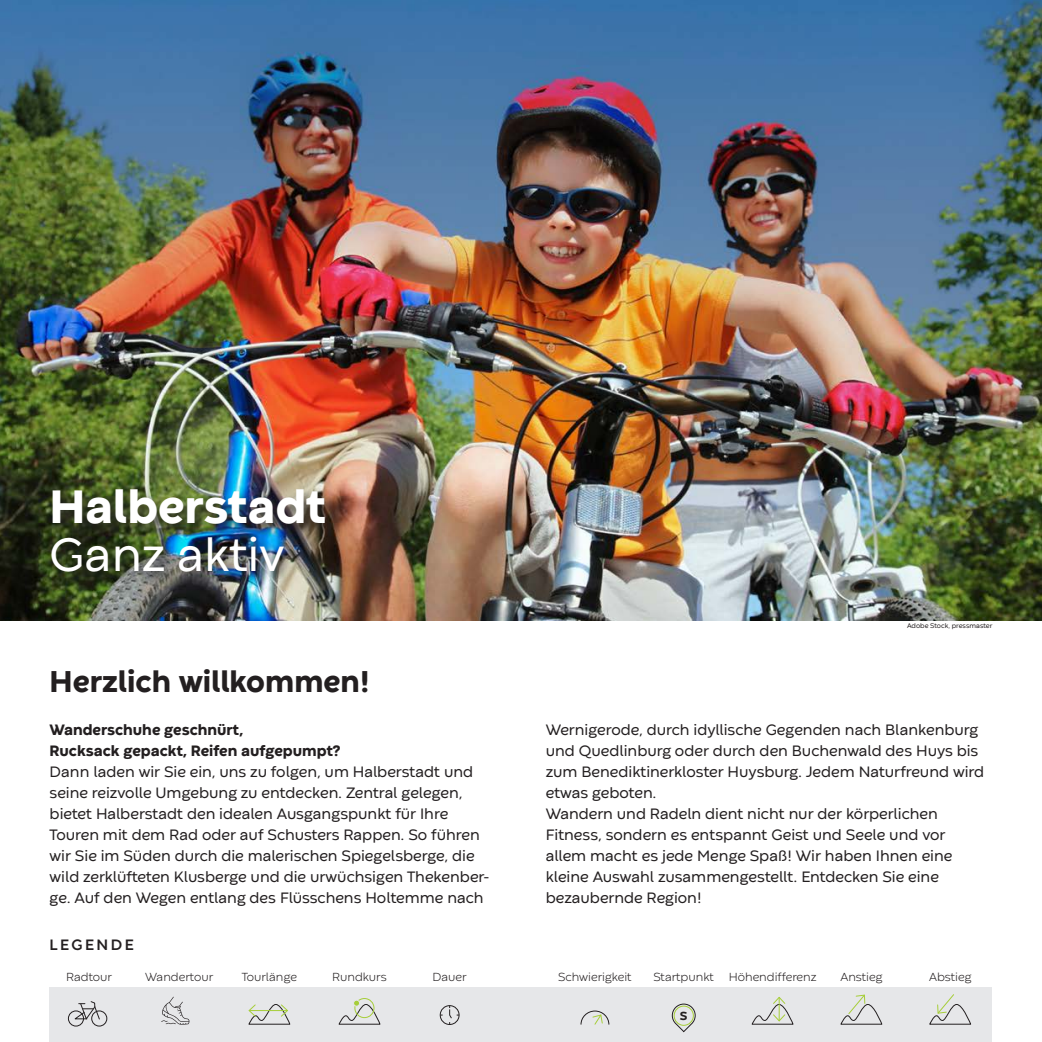
<style>
.page{position:relative;width:1042px;height:1042px;background:#fff}
.page>*{position:absolute;margin:0;border:0;box-sizing:border-box;transform-origin:0 0}
.t1{font:800 49px "Codec Warm";letter-spacing:-.005em;color:#fff}
.t2{font:49px "Codec Warm";color:#fff}
.t3{font:800 31.5px "Codec Warm";color:#231f20}
.t4{font:15.75px/21px "Codec Warm";color:#231f20}
.t5{font:800 15.75px/21px "Codec Warm";color:#231f20}
.t6{font:700 15.75px "Codec Warm";letter-spacing:.155em;color:#231f20}
.t7{font:300 12.25px "Codec Warm";color:#231f20}
.t8{font:800 12.25px "Codec Warm";color:#231f20}
.t9{font:7px "Codec Warm";color:#231f20}
</style>
<div class="page">
<img style="left:0;top:0;width:1042px;height:620px">
<div style="left:47px;top:485px;width:292px;height:101px;background:#231f20;opacity:.85"></div>
<div style="left:50px;top:987px;width:942px;height:55px;background:#e6e7e9"></div>
<div style="left:440px;top:1005px;width:19px;height:20px;border:1px solid #231f20;border-radius:50%"></div>
<svg style="left:449px;top:1005px;width:10px;height:19px"></svg>
<svg style="left:580px;top:1010px;width:30px;height:15px"></svg>
<div style="left:354px;top:998px;width:20px;height:20px;border:1px solid #a6ce39;border-radius:50%"></div>
<svg style="left:338px;top:1000px;width:43px;height:25px"></svg>
<div style="left:353px;top:999px;width:7px;height:7px;border:1px solid #e6e7e9;border-radius:50%"></div>
<svg style="left:248px;top:1004px;width:43px;height:21px"></svg>
<svg style="left:671px;top:1003px;width:25px;height:30px"></svg>
<div style="left:674px;top:1005px;width:20px;height:21px;border:1px solid #a6ce39;border-radius:50%"></div>
<div style="left:68px;top:1010px;width:16px;height:16px;border:1px solid #231f20;border-radius:50%"></div>
<div style="left:91px;top:1010px;width:16px;height:16px;border:1px solid #231f20;border-radius:50%"></div>
<svg style="left:72px;top:1001px;width:28px;height:19px"></svg>
<svg style="left:161px;top:996px;width:29px;height:28px"></svg>
<svg style="left:751px;top:997px;width:43px;height:28px"></svg>
<svg style="left:840px;top:994px;width:42px;height:31px"></svg>
<svg style="left:929px;top:994px;width:42px;height:31px"></svg>
<h1 class="t1" style="left:50px;top:472px;width:278px">Halberstadt</h1>
<h1 class="t2" style="left:50px;top:521px;width:237px">Ganz aktiv</h1>
<h2 class="t3" style="left:50px;top:658px;width:321px">Herzlich willkommen!</h2>
<p class="t5" style="left:50px;top:718px;width:292px">Wanderschuhe geschnürt,<br>Rucksack gepackt, Reifen aufgepumpt?</p>
<p class="t4" style="left:50px;top:760px;width:441px">Dann laden wir Sie ein, uns zu folgen, um Halberstadt und seine reizvolle Umgebung zu entdecken. Zentral gelegen, bietet Halberstadt den idealen Ausgangspunkt für Ihre Touren mit dem Rad oder auf Schusters Rappen. So führen wir Sie im Süden durch die malerischen Spiegelsberge, die wild zerklüfteten Klusberge und die urwüchsigen Thekenber&shy;ge. Auf den Wegen entlang des Flüsschens Holtemme nach</p>
<p class="t6" style="left:50px;top:934px;width:86px">LEGENDE</p>
<p class="t9" style="left:907px;top:620px;width:87px">Adobe Stock, pressmaster</p>
<p class="t4" style="left:546px;top:718px;width:440px">Wernigerode, durch idyllische Gegenden nach Blankenburg und Quedlinburg oder durch den Buchenwald des Huys bis zum Benediktinerkloster Huysburg. Jedem Naturfreund wird etwas geboten.<br>Wandern und Radeln dient nicht nur der körperlichen Fitness, sondern es entspannt Geist und Seele und vor allem macht es jede Menge Spaß! Wir haben Ihnen eine kleine Auswahl zusammengestellt. Entdecken Sie eine bezaubernde Region!</p>
<p class="t7" style="left:66px;top:968px;width:47px">Radtour</p>
<p class="t7" style="left:145px;top:968px;width:69px">Wandertour</p>
<p class="t7" style="left:729px;top:968px;width:89px">Höhendifferenz</p>
<p class="t7" style="left:840px;top:968px;width:43px">Anstieg</p>
<p class="t7" style="left:929px;top:968px;width:44px">Abstieg</p>
<p class="t7" style="left:242px;top:968px;width:57px">Tourlänge</p>
<p class="t7" style="left:332px;top:968px;width:56px">Rundkurs</p>
<p class="t7" style="left:432px;top:968px;width:36px">Dauer</p>
<p class="t7" style="left:558px;top:968px;width:75px">Schwierigkeit</p>
<p class="t7" style="left:653px;top:968px;width:62px">Startpunkt</p>
<p class="t8" style="left:680px;top:1007px;width:9px">S</p>
</div>
